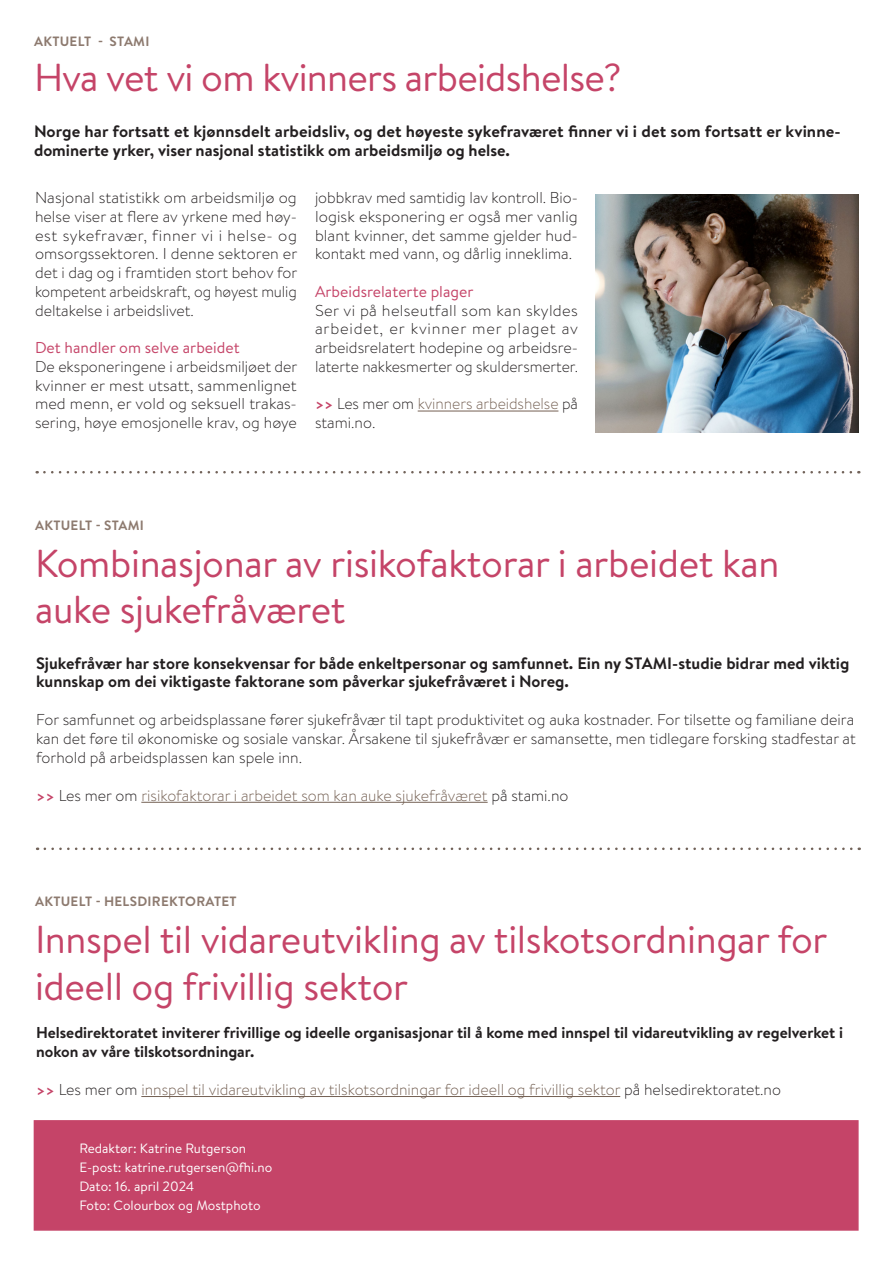
<style>
.page{position:relative;width:893px;height:1263px;background:#fff}
.page>*{position:absolute;margin:0;border:0;box-sizing:border-box;transform-origin:0 0}
.Overtittel_nyhetsbrev_sf{font:39px/46.8px "Brandon Text";letter-spacing:-.01em;color:#c54468}
.Brandon_ny_Ingress_nyhetsbrev_sf{font:700 16.5px/18.8px "Brandon Text";color:#231f20}
.FHI_ingress_uten_linje{font:700 16.5px/18.8px "Brandon Text";color:#231f20}
.Brandon_ny_Brødtekst_nyhetsbrev_sf{font:300 15.75px/18.8px "Brandon Text";color:#231f20;text-align:justify}
.Brandon_ny_Ingress_nyhetsbrev_sf-2{font:300 15.75px/18.9px "Brandon Text";color:#231f20;text-align:justify}
.Brandon_ny_Ingress_nyhetsbrev_sf-3{font:300 15.75px "Brandon Text";color:#746053}
.Brandon_ny_Ingress_nyhetsbrev_sf-4{font:700 15.75px/18.9px "Brandon Text";color:#231f20}
.Brandon_ny_Brødtekst_nyhetsbrev_sf-2{font:15.75px "Brandon Text";color:#c54468}
.Brandon_ny_Brødtekst_nyhetsbrev_sf-3{font:300 15.75px/18.8px "Brandon Text";letter-spacing:-.005em;color:#746053}
.Helse_brød_uten_linje{font:13.5px/18.9px "Brandon Text";color:#fff}
.Overtittel_nyhetsbrev_sf-2{font:700 13.5px "Brandon Text";letter-spacing:.02em;color:#8d7a6f}
.s1{font-weight:700;color:#c54468}
.s2{color:#231f20}
</style>
<div class="page">
<div style="left:34px;top:1120px;width:825px;height:111px;background:#c54468;border:2px solid #c54468"></div>
<img style="left:596px;top:195px;width:263px;height:238px">
<hr style="left:418px;top:411px;width:140px;height:1px;background:#746053">
<svg style="left:45px;top:847px;width:815px;height:3px"></svg>
<hr style="left:141px;top:802px;width:347px;height:1px;background:#746053">
<hr style="left:141px;top:1096px;width:479px;height:1px;background:#746053">
<svg style="left:44px;top:471px;width:815px;height:2px"></svg>
<p class="Overtittel_nyhetsbrev_sf-2" style="left:34px;top:32px;width:117px">AKTUELT - STAMI</p>
<p class="Overtittel_nyhetsbrev_sf" style="left:34px;top:53px;width:589px">Hva vet vi om kvinners arbeidshelse?</p>
<p class="FHI_ingress_uten_linje" style="left:34px;top:122px;width:808px">Norge har fortsatt et kjønnsdelt arbeidsliv, og det høyeste sykefraværet finner vi i det som fortsatt er kvinne&shy;dominerte yrker, viser nasjonal statistikk om arbeidsmiljø og helse.</p>
<p class="Brandon_ny_Brødtekst_nyhetsbrev_sf" style="left:315px;top:188px;width:264px">jobbkrav med samtidig lav kontroll. Bio&shy;logisk eksponering er også mer vanlig blant kvinner, det samme gjelder hud&shy;kontakt med vann, og dårlig inneklima.</p>
<p class="Brandon_ny_Brødtekst_nyhetsbrev_sf-2" style="left:315px;top:281px;width:160px">Arbeidsrelaterte plager</p>
<p class="Brandon_ny_Brødtekst_nyhetsbrev_sf" style="left:315px;top:300px;width:265px">Ser vi på helseutfall som kan skyldes arbeidet, er kvinner mer plaget av arbeidsrelatert hodepine og arbeidsre&shy;laterte nakkesmerter og skuldersmerter.</p>
<p class="Brandon_ny_Brødtekst_nyhetsbrev_sf-3" style="left:315px;top:394px;width:264px"><span class="s1">&gt;&gt;</span> <span class="s2">Les mer om</span> kvinners arbeidshelse <span class="s2">på stami.no.</span></p>
<p class="Brandon_ny_Brødtekst_nyhetsbrev_sf" style="left:35px;top:188px;width:264px">Nasjonal statistikk om arbeidsmiljø og helse viser at flere av yrkene med høy&shy;est sykefravær, finner vi i helse- og omsorgssektoren. I denne sektoren er det i dag og i framtiden stort behov for kompetent arbeidskraft, og høyest mulig deltakelse i arbeidslivet.</p>
<p class="Brandon_ny_Brødtekst_nyhetsbrev_sf-2" style="left:35px;top:337px;width:206px">Det handler om selve arbeidet</p>
<p class="Brandon_ny_Brødtekst_nyhetsbrev_sf" style="left:35px;top:357px;width:264px">De eksponeringene i arbeidsmiljøet der kvinner er mest utsatt, sammenlignet med menn, er vold og seksuell trakas&shy;sering, høye emosjonelle krav, og høye</p>
<p class="Overtittel_nyhetsbrev_sf-2" style="left:35px;top:516px;width:110px">AKTUELT - STAMI</p>
<p class="Overtittel_nyhetsbrev_sf" style="left:35px;top:538px;width:746px">Kombinasjonar av risikofaktorar i arbeidet kan auke sjukefråværet</p>
<p class="Brandon_ny_Ingress_nyhetsbrev_sf" style="left:36px;top:653px;width:815px">Sjukefråvær har store konsekvensar for både enkeltpersonar og samfunnet. Ein ny STAMI-studie bidrar med viktig kunnskap om dei viktigaste faktorane som påverkar sjukefråværet i Noreg.</p>
<p class="Brandon_ny_Ingress_nyhetsbrev_sf-2" style="left:36px;top:710px;width:821px">For samfunnet og arbeidsplassane fører sjukefråvær til tapt produktivitet og auka kostnader. For tilsette og familiane deira kan det føre til økonomiske og sosiale vanskar. Årsakene til sjukefråvær er samansette, men tidlegare forsking stadfestar at forhold på arbeidsplassen kan spele inn.</p>
<p class="Brandon_ny_Ingress_nyhetsbrev_sf-3" style="left:36px;top:784px;width:534px"><span class="s1">&gt;&gt;</span> <span class="s2">Les mer om</span> risikofaktorar i arbeidet som kan auke sjukefråværet <span class="s2">på stami.no</span></p>
<p class="Overtittel_nyhetsbrev_sf-2" style="left:35px;top:892px;width:203px">AKTUELT - HELSDIREKTORATET</p>
<p class="Overtittel_nyhetsbrev_sf" style="left:35px;top:915px;width:794px">Innspel til vidareutvikling av tilskotsordningar for ideell og frivillig sektor</p>
<p class="Brandon_ny_Ingress_nyhetsbrev_sf-4" style="left:36px;top:1023px;width:809px">Helsedirektoratet inviterer frivillige og ideelle organisasjonar til å kome med innspel til vidareutvikling av regelverket i nokon av våre tilskotsordningar.</p>
<p class="Brandon_ny_Ingress_nyhetsbrev_sf-3" style="left:36px;top:1079px;width:746px"><span class="s1">&gt;&gt;</span> <span class="s2">Les mer om</span> innspel til vidareutvikling av tilskotsordningar for ideell og frivillig sektor <span class="s2">på helsedirektoratet.no</span></p>
<p class="Helse_brød_uten_linje" style="left:79px;top:1138px;width:195px">Redaktør: Katrine Rutgerson<br>E-post: katrine.rutgersen@fhi.no<br>Dato: 16. april 2024<br>Foto: Colourbox og Mostphoto</p>
</div>
